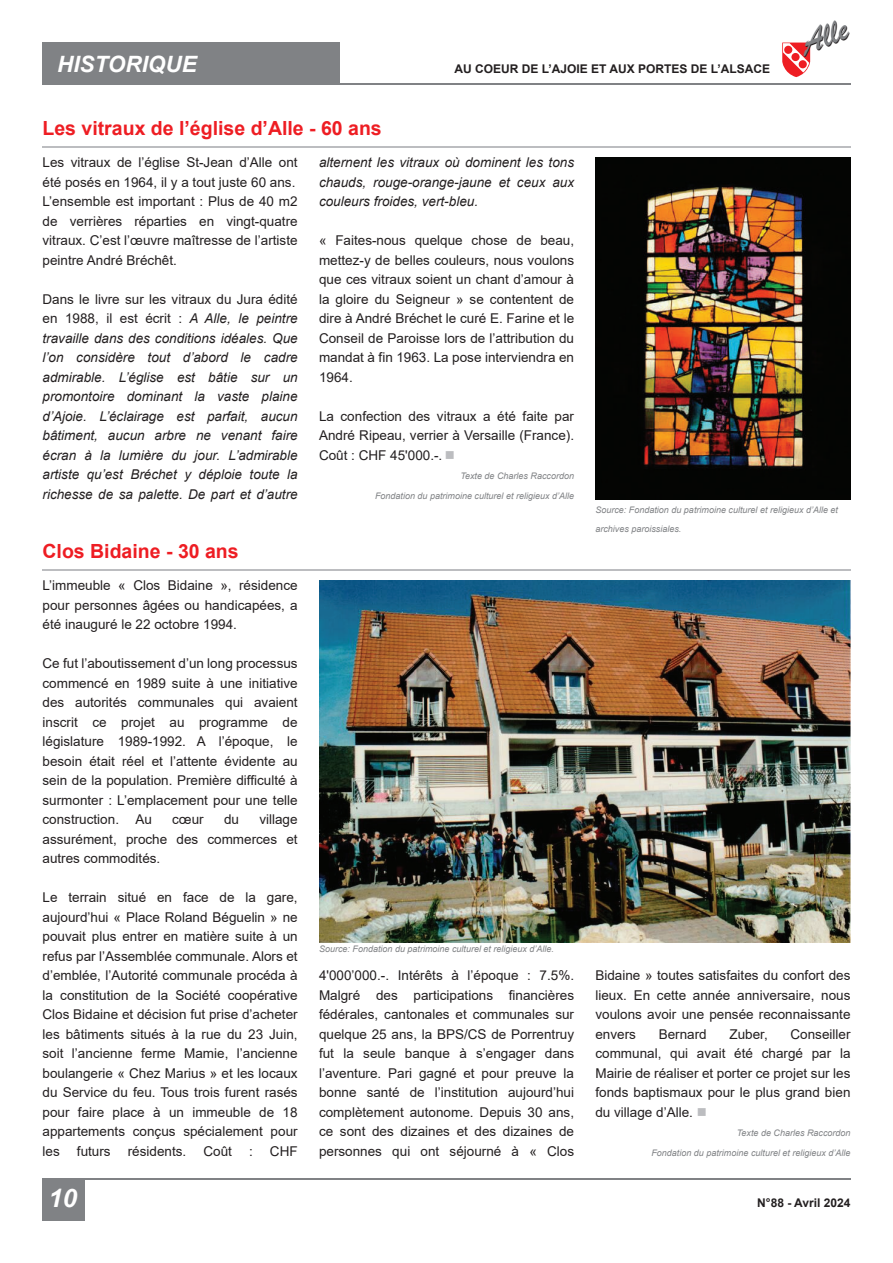
<style>
.page{position:relative;width:893px;height:1263px;background:#fff}
.page>*{position:absolute;margin:0;border:0;box-sizing:border-box;transform-origin:0 0}
.t1{font:34.65px "Brush Script";color:#231f20}
.t2{font:italic 700 25.5px "Arial";color:#fff}
.t3{font:italic 700 22.5px "Arial";color:#fff}
.t4{font:700 19.5px "Arial";color:#ee1d23}
.t5{font:13.5px/19.5px "Arial";color:#231f20;text-align:justify}
.t6{font:italic 13.5px/19.5px "Arial";color:#231f20;text-align:justify}
.t7{font:700 12px "Arial";color:#231f20}
.t8{font:italic 9px/19.5px "Arial";color:#808285;text-align:right}
.s1{font-style:normal}
.s2{color:#bcbdc0}
</style>
<div class="page">
<div style="left:43px;top:43px;width:297px;height:42px;background:#808285"></div>
<hr style="left:43px;top:84px;width:807px;height:1px;background:#808285">
<div style="left:43px;top:1178px;width:42px;height:42px;background:#808285"></div>
<hr style="left:43px;top:1178px;width:807px;height:1px;background:#808285">
<svg style="left:782px;top:43px;width:28px;height:34px"></svg>
<hr style="left:43px;top:146px;width:807px;height:2px;background:#bcbdc0">
<hr style="left:43px;top:569px;width:808px;height:2px;background:#bcbdc0">
<img style="left:319px;top:581px;width:531px;height:361px">
<img style="left:595px;top:158px;width:255px;height:342px">
<h3 class="t3" style="left:57px;top:50px;width:141px">HISTORIQUE</h3>
<p class="t7" style="left:454px;top:60px;width:317px">AU COEUR DE L’AJOIE ET AUX PORTES DE L’ALSACE</p>
<h3 class="t4" style="left:43px;top:115px;width:341px">Les vitraux de l’église d’Alle - 60 ans</h3>
<p class="t5" style="left:43px;top:153px;width:257px;text-align:left">Les vitraux de l’église St-Jean d’Alle ont été posés en 1964, il y a tout juste 60 ans.<br>L’ensemble est important : Plus de 40 m2 de verrières réparties en vingt-quatre vitraux. C’est l’œuvre maîtresse de l’artiste peintre André Bréchêt.</p>
<p class="t6" style="left:43px;top:290px;width:257px"><span class="s1">Dans le livre sur les vitraux du Jura édité en 1988, il est écrit :</span> A Alle, le peintre travaille dans des conditions idéales. Que l’on considère tout d’abord le cadre admirable. L’église est bâtie sur un promontoire dominant la vaste plaine d’Ajoie. L’éclairage est parfait, aucun bâtiment, aucun arbre ne venant faire écran à la lumière du jour. L’admirable artiste qu’est Bréchet y déploie toute la richesse de sa palette. De part et d’autre</p>
<p class="t6" style="left:319px;top:153px;width:257px">alternent les vitraux où dominent les tons chauds, rouge-orange-jaune et ceux aux couleurs froides, vert-bleu.</p>
<p class="t5" style="left:319px;top:231px;width:257px">« Faites-nous quelque chose de beau, mettez-y de belles couleurs, nous voulons que ces vitraux soient un chant d’amour à la gloire du Seigneur » se contentent de dire à André Bréchet le curé E. Farine et le Conseil de Paroisse lors de l’attribution du mandat à fin 1963. La pose interviendra en 1964.</p>
<p class="t5" style="left:319px;top:406px;width:257px">La confection des vitraux a été faite par André Ripeau, verrier à Versaille (France).<br>Coût : CHF 45'000.-. <span class="s2">■</span></p>
<p class="t8" style="left:375px;top:467px;width:201px">Texte de Charles Raccordon<br>Fondation du patrimoine culturel et religieux d’Alle</p>
<h1 class="t1" style="left:795px;top:25px;width:50px;rotate:-21deg">Alle</h1>
<h3 class="t4" style="left:43px;top:538px;width:198px">Clos Bidaine - 30 ans</h3>
<p class="t5" style="left:43px;top:576px;width:257px">L’immeuble « Clos Bidaine », résidence pour personnes âgées ou handicapées, a été inauguré le 22 octobre 1994.</p>
<p class="t5" style="left:43px;top:654px;width:257px">Ce fut l’aboutissement d’un long processus commencé en 1989 suite à une initiative des autorités communales qui avaient inscrit ce projet au programme de législature 1989-1992. A l’époque, le besoin était réel et l’attente évidente au sein de la population. Première difficulté à surmonter : L’emplacement pour une telle construction. Au</p>
<p class="t5" style="left:43px;top:810px;width:257px;text-indent:217px">village assurément, proche des commerces et autres commodités.</p>
<p class="t5" style="left:43px;top:888px;width:257px">Le terrain situé en face de la gare, aujourd’hui « Place Roland Béguelin » ne pouvait plus entrer en matière suite à un refus par l’Assemblée communale. Alors et d’emblée, l’Autorité communale procéda à la constitution de la Société coopérative Clos Bidaine et décision fut prise d’acheter les bâtiments situés à la rue du 23 Juin, soit l’ancienne ferme Mamie, l’ancienne boulangerie « Chez Marius » et les locaux du Service du feu. Tous trois furent rasés pour faire place à un immeuble de 18 appartements conçus spécialement pour les</p>
<p class="t5" style="left:172px;top:810px;width:33px">cœur</p>
<p class="t5" style="left:224px;top:810px;width:17px">du</p>
<p class="t5" style="left:77px;top:1141px;width:35px">futurs</p>
<p class="t5" style="left:128px;top:1141px;width:60px">résidents.</p>
<p class="t5" style="left:203px;top:1141px;width:30px">Coût</p>
<p class="t5" style="left:249px;top:1141px;width:5px">:</p>
<p class="t5" style="left:270px;top:1141px;width:29px">CHF</p>
<p class="t8" style="left:595px;top:500px;width:244px;text-align:left">Source: Fondation du patrimoine culturel et religieux d’Alle et archives paroissiales.</p>
<p class="t8" style="left:319px;top:939px;width:237px">Source: Fondation du patrimoine culturel et religieux d’Alle.</p>
<p class="t5" style="left:319px;top:965px;width:257px">4'000’000.-. Intérêts à l’époque : 7.5%.<br>Malgré des participations financières fédérales, cantonales et communales sur quelque 25 ans, la BPS/CS de Porrentruy fut la seule banque à s’engager dans l’aventure. Pari gagné et pour preuve la bonne santé de l’institution aujourd’hui complètement autonome. Depuis 30 ans, ce sont des dizaines et des dizaines de personnes qui ont séjourné à « Clos</p>
<p class="t5" style="left:595px;top:965px;width:257px">Bidaine » toutes satisfaites du confort des lieux. En cette année anniversaire, nous voulons avoir une pensée reconnaissante envers</p>
<p class="t5" style="left:595px;top:1024px;width:257px;text-indent:195px">Conseiller communal, qui avait été chargé par la Mairie de réaliser et porter ce projet sur les fonds baptismaux pour le plus grand bien du village d’Alle. <span class="s2">■</span></p>
<p class="t8" style="left:651px;top:1123px;width:201px">Texte de Charles Raccordon<br>Fondation du patrimoine culturel et religieux d’Alle</p>
<p class="t5" style="left:659px;top:1024px;width:50px">Bernard</p>
<p class="t5" style="left:729px;top:1024px;width:40px">Zuber,</p>
<h2 class="t2" style="left:49px;top:1181px;width:30px">10</h2>
<p class="t7" style="left:757px;top:1194px;width:95px">N°88 - Avril 2024</p>
</div>
